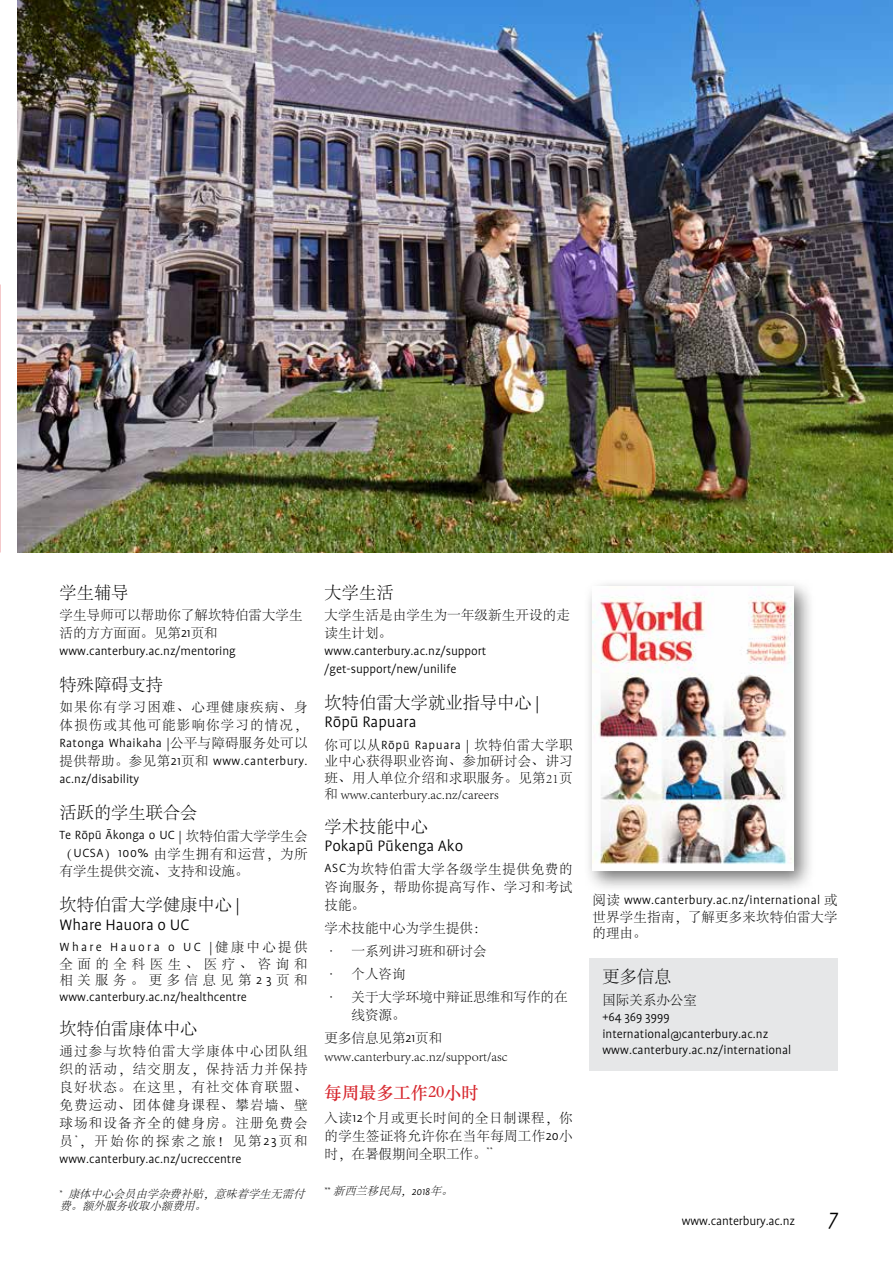
<style>
.page{position:relative;width:893px;height:1263px;background:#fff}
.page>*{position:absolute;margin:0;border:0;box-sizing:border-box;transform-origin:0 0}
.t1{font:italic 300 24px "Profile Pro";color:#000}
.t2{font:300 17.25px "Adobe Song Std";color:#000}
.t3{font:300 17.25px "Profile Pro";color:#000}
.t4{font:17.25px "ST Songti SC Bold";color:#d7282f}
.t5{font:300 13.5px/18px "Profile Pro";color:#000}
.t6{font:300 13.5px/18px "Adobe Song Std";letter-spacing:.02em;color:#000;text-align:justify}
.t7{font:300 13.5px/18px "Adobe Song Std";color:#000}
.t8{font:300 13.5px/18px "Adobe Song Std";letter-spacing:.085em;color:#000}
.t9{font:300 13.5px/16.5px "Adobe Song Std";letter-spacing:.33em;color:#000}
.t10{font:300 13.5px "Profile Pro";letter-spacing:.17em;color:#000}
.t11{font:300 13.5px "Adobe Song Std";letter-spacing:.135em;color:#000}
.t12{font:italic 300 11.25px/12px "Adobe Song Std";color:#000}
.t13{font:300 7.8px "Adobe Song Std";color:#000}
.s1{font-family:"Profile Pro"}
.s2{font-family:"Adobe Song Std"}
</style>
<div class="page">
<img style="left:17px;top:0;width:876px;height:553px">
<div style="left:584px;top:578px;width:232px;height:315px;background:#000;opacity:.55"></div>
<img style="left:593px;top:587px;width:200px;height:283px">
<div style="left:590px;top:958px;width:248px;height:113px;background:#e6e7e8"></div>
<p class="t2" style="left:60px;top:583px;width:70px">学生辅导</p>
<p class="t7" style="left:60px;top:607px;width:244px">学生导师可以帮助你了解坎特伯雷大学生活的方方面面。见第<span class="s1">21</span>页和</p>
<p class="t5" style="left:60px;top:642px;width:178px">www.canterbury.ac.nz/mentoring</p>
<p class="t2" style="left:60px;top:675px;width:105px">特殊障碍支持</p>
<p class="t8" style="left:60px;top:699px;width:250px">如果你有学习困难、心理健康疾病、身体损伤或其他可能影响你学习的情况，</p>
<p class="t5" style="left:60px;top:735px;width:250px;text-align:justify">Ratonga Whaikaha <span class="s2">|公平与障碍服务处可以提供帮助。参见第</span>21<span class="s2">页和</span> www.canterbury. ac.nz/disability</p>
<p class="t2" style="left:60px;top:803px;width:139px">活跃的学生联合会</p>
<p class="t5" style="left:60px;top:827px;width:250px">Te Rōpū Ākonga o UC <span class="s2">| 坎特伯雷大学学生会</span></p>
<p class="t7" style="left:60px;top:845px;width:250px">（<span class="s1">UCSA</span>）<span class="s1">100%</span> 由学生拥有和运营，为所有学生提供交流、支持和设施。</p>
<p class="t2" style="left:60px;top:896px;width:182px">坎特伯雷大学健康中心 |</p>
<p class="t3" style="left:60px;top:915px;width:131px">Whare Hauora o UC</p>
<p class="t10" style="left:60px;top:940px;width:250px">Whare Hauora o UC <span class="s2">|健康中心提供</span></p>
<p class="t9" style="left:60px;top:956px;width:250px">全面的全科医生、医疗、咨询和相关服务。更多信息见第<span class="s1">23</span>页和</p>
<p class="t5" style="left:60px;top:988px;width:189px">www.canterbury.ac.nz/healthcentre</p>
<p class="t2" style="left:60px;top:1019px;width:139px">坎特伯雷康体中心</p>
<p class="t6" style="left:60px;top:1043px;width:250px">通过参与坎特伯雷大学康体中心团队组织的活动，结交朋友，保持活力并保持良好状态。在这里，有社交体育联盟、免费运动、团体健身课程、攀岩墙、壁球场和设备齐全的健身房。注册免费会员</p>
<p class="t13" style="left:75px;top:1133px;width:5px">*</p>
<p class="t11" style="left:79px;top:1134px;width:230px">，开始你的探索之旅！见第<span class="s1">23</span>页和</p>
<p class="t5" style="left:60px;top:1151px;width:183px">www.canterbury.ac.nz/ucreccentre</p>
<p class="t12" style="left:60px;top:1188px;width:250px"><sup>*</sup> 康体中心会员由学杂费补贴，意味着学生无需付费。额外服务收取小额费用。</p>
<p class="t2" style="left:325px;top:583px;width:70px">大学生活</p>
<p class="t6" style="left:325px;top:607px;width:247px">大学生活是由学生为一年级新生开设的走读生计划。</p>
<p class="t5" style="left:325px;top:642px;width:163px">www.canterbury.ac.nz/support /get-support/new/unilife</p>
<p class="t2" style="left:325px;top:693px;width:217px">坎特伯雷大学就业指导中心 |</p>
<p class="t3" style="left:325px;top:712px;width:93px">Rōpū Rapuara</p>
<p class="t6" style="left:325px;top:737px;width:250px;line-height:16.5px">你可以从<span class="s1">Rōpū Rapuara</span> | 坎特伯雷大学职业中心获得职业咨询、参加研讨会、讲习班、用人单位介绍和求职服务。见第21页和 www.canterbury.ac.nz/careers</p>
<p class="t2" style="left:325px;top:817px;width:105px">学术技能中心</p>
<p class="t3" style="left:325px;top:836px;width:140px">Pokapū Pūkenga Ako</p>
<p class="t6" style="left:325px;top:860px;width:250px"><span class="s1">ASC</span>为坎特伯雷大学各级学生提供免费的咨询服务，帮助你提高写作、学习和考试技能。</p>
<p class="t7" style="left:325px;top:919px;width:163px">学术技能中心为学生提供：</p>
<p class="t7" style="left:325px;top:942px;width:163px">• 一系列讲习班和研讨会</p>
<p class="t6" style="left:325px;top:965px;width:82px">• 个人咨询</p>
<p class="t7" style="left:352px;top:988px;width:217px;text-indent:-27px">• 关于大学环境中辩证思维和写作的在线资源。</p>
<p class="t7" style="left:325px;top:1029px;width:184px">更多信息见第<span class="s1">21</span>页和www.canterbury.ac.nz/support/asc</p>
<p class="t4" style="left:325px;top:1082px;width:156px">每周最多工作20小时</p>
<p class="t6" style="left:325px;top:1109px;width:250px">入读<span class="s1">12</span>个月或更长时间的全日制课程，你的学生签证将允许你在当年每周工作<span class="s1">20</span>小时，在暑假期间全职工作。</p>
<p class="t13" style="left:487px;top:1145px;width:8px">**</p>
<p class="t12" style="left:325px;top:1185px;width:133px"><sup>*</sup> <sup>*</sup> 新西兰移民局，<span class="s1">2 0 1 8</span> 年。</p>
<p class="t5" style="left:593px;top:891px;width:247px"><span class="s2">阅读</span> www.canterbury.ac.nz/international <span class="s2">或</span></p>
<p class="t6" style="left:593px;top:909px;width:247px;line-height:16.5px">世界学生指南，了解更多来坎特伯雷大学的理由。</p>
<p class="t2" style="left:602px;top:967px;width:70px">更多信息</p>
<p class="t7" style="left:602px;top:991px;width:96px">国际关系办公室</p>
<p class="t5" style="left:602px;top:1009px;width:190px;line-height:16.5px">+64 369 3999 international@canterbury.ac.nz www.canterbury.ac.nz/international</p>
<p class="t5" style="left:682px;top:1212px;width:115px">www.canterbury.ac.nz</p>
<h1 class="t1" style="left:828px;top:1204px;width:11px">7</h1>
</div>
